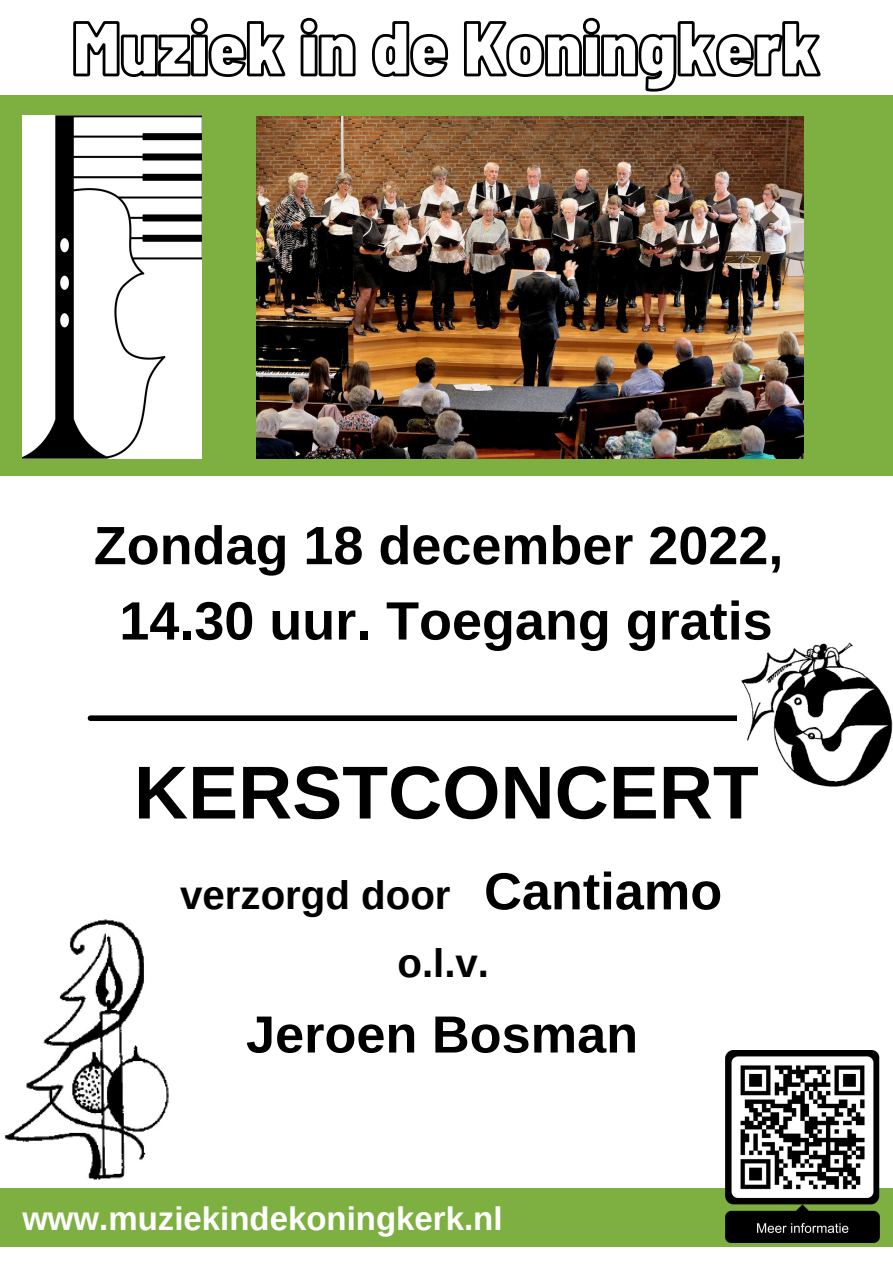
<style>
.page{position:relative;width:893px;height:1264px;background:#fff}
.page>*{position:absolute;margin:0;border:0;box-sizing:border-box;transform-origin:0 0}
.t1{font:700 75px "Arimo";color:#000}
.t2{font:700 54px/75.3px "Arimo";color:#000;text-align:center}
.t3{font:700 52.2px "Arimo";color:#000}
.t4{font:700 40.2px "Arimo";color:#000}
.t5{font:700 33px "Arimo";color:#fff}
</style>
<div class="page">
<div style="left:0;top:1188px;width:892px;height:58px;background:#7eb041"></div>
<div style="left:90px;top:715px;width:709px;height:6px;background:#000"></div>
<img style="left:725px;top:1050px;width:154px;height:192px">
<div style="left:0;top:96px;width:892px;height:380px;background:#7eb041"></div>
<img style="left:22px;top:115px;width:179px;height:343px">
<img style="left:256px;top:116px;width:547px;height:343px">
<img style="left:738px;top:642px;width:154px;height:145px">
<img style="left:4px;top:919px;width:165px;height:261px">
<svg style="left:73px;top:17px;width:748px;height:75px"></svg>
<p class="t2" style="left:94px;top:508px;width:691px">Zondag 18 december 2022,<br>14.30 uur. Toegang gratis</p>
<h1 class="t1" style="left:134px;top:750px;width:626px">KERSTCONCERT</h1>
<p class="t4" style="left:180px;top:872px;width:272px">verzorgd door</p>
<p class="t3" style="left:484px;top:862px;width:239px">Cantiamo</p>
<p class="t4" style="left:397px;top:940px;width:93px">o.l.v.</p>
<p class="t3" style="left:246px;top:1005px;width:393px">Jeroen Bosman</p>
<p class="t5" style="left:22px;top:1199px;width:481px">www.muziekindekoningkerk.nl</p>
</div>
